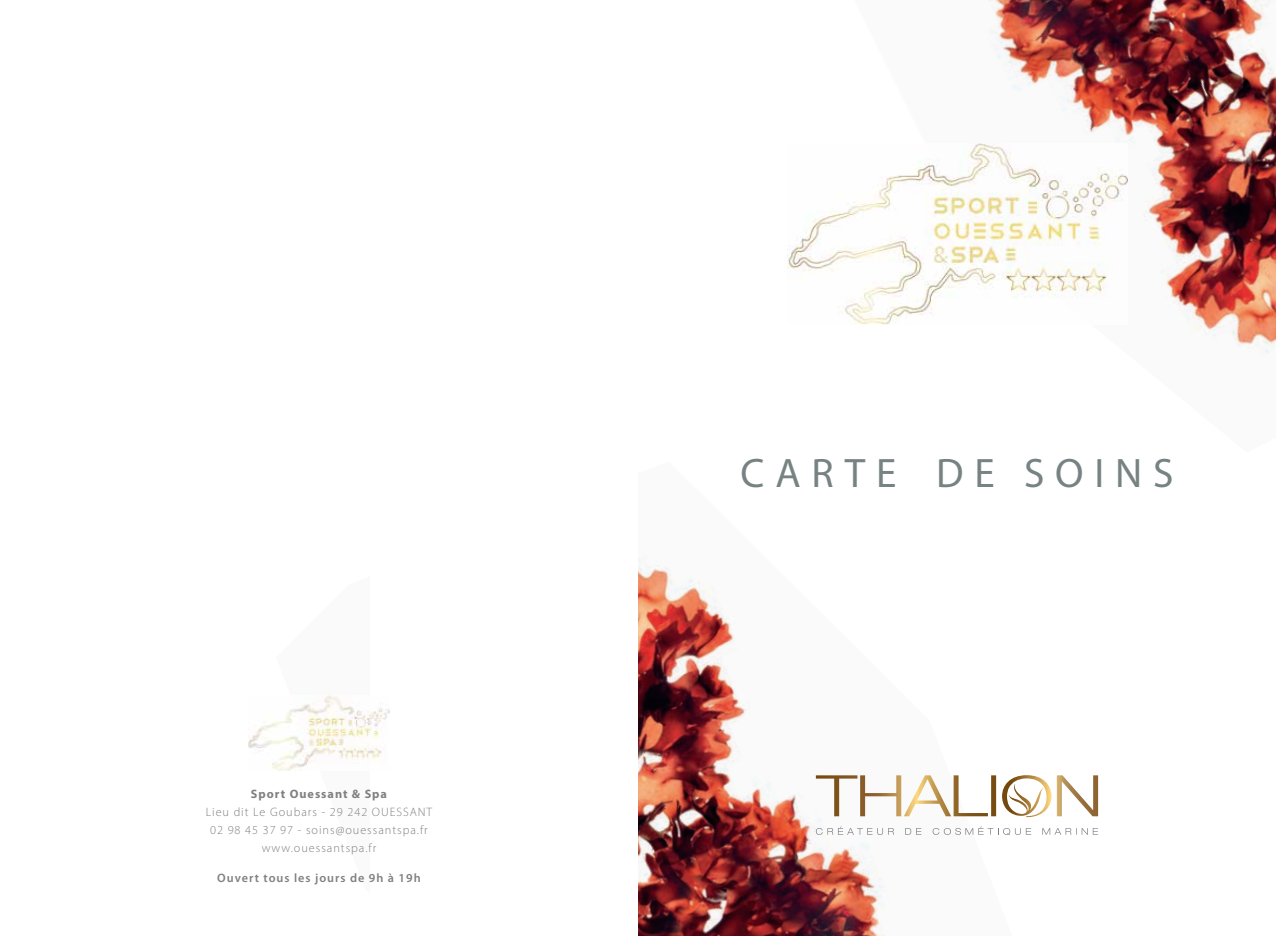
<style>
.page{position:relative;width:1276px;height:936px;background:#fff}
.page>*{position:absolute;margin:0;border:0;box-sizing:border-box;transform-origin:0 0}
.t1{font:41.25px "Myriad Pro";letter-spacing:.26em;color:#778282}
.t2{font:300 12.15px/18px "Myriad Pro";letter-spacing:.08em;color:#808083;text-align:center}
.t3{font:600 12.15px "Myriad Pro";letter-spacing:.08em;color:#808083}
.t4{font:700 12.15px "Myriad Pro";letter-spacing:.08em;color:#808083}
</style>
<div class="page">
<img style="left:988px;top:0;width:288px;height:354px">
<img style="left:276px;top:556px;width:734px;height:379px">
<svg style="left:816px;top:775px;width:282px;height:42px"></svg>
<svg style="left:816px;top:826px;width:78px;height:8px"></svg>
<svg style="left:905px;top:828px;width:16px;height:6px"></svg>
<svg style="left:1042px;top:828px;width:56px;height:6px"></svg>
<svg style="left:932px;top:826px;width:99px;height:9px"></svg>
<div style="left:370px;top:452px;width:268px;height:483px;background:#fff"></div>
<img style="left:788px;top:143px;width:339px;height:182px">
<img style="left:248px;top:695px;width:141px;height:75px">
<p class="t4" style="left:251px;top:785px;width:137px">Sport Ouessant &amp; Spa</p>
<p class="t2" style="left:206px;top:802px;width:228px">Lieu dit Le Goubars - 29 242 OUESSANT<br>02 98 45 37 97 - soins@ouessantspa.fr www.ouessantspa.fr</p>
<p class="t3" style="left:217px;top:870px;width:205px">Ouvert tous les jours de 9h à 19h</p>
<h1 class="t1" style="left:740px;top:447px;width:434px">CARTE DE SOINS</h1>
</div>
